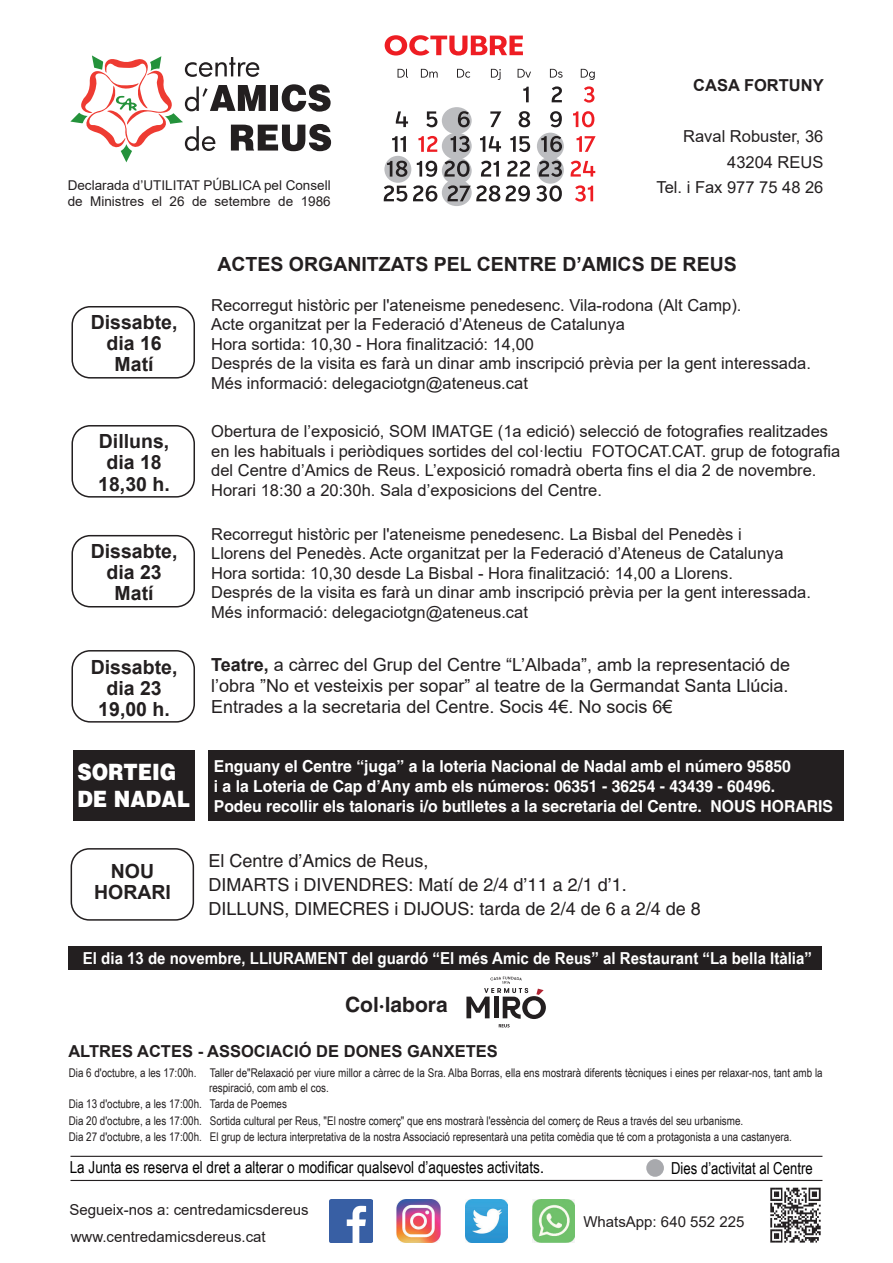
<style>
.page{position:relative;width:893px;height:1263px;background:#fff}
.page>*{position:absolute;margin:0;border:0;box-sizing:border-box;transform-origin:0 0}
.t1{font:900 22.5px/27px "Helvetica";color:#fff;scale:.88 1}
.t2{font:700 21px "Helvetica";color:#231f20}
.t3{font:700 19.5px/21px "Arial";color:#231f20;text-align:center}
.t4{font:18px/21px "Arial";color:#231f20;text-align:justify}
.t5{font:18px/24px "Helvetica";color:#231f20}
.t6{font:16.5px/19.5px "Arial";color:#231f20}
.t7{font:700 16.5px/19.8px "Helvetica";color:#fff;scale:.95 1}
.t8{font:16.5px "Arial Narrow";color:#000}
.t9{font:700 16.5px "Arial Narrow";color:#fff;scale:1.11 1}
.t10{font:700 16.5px "Arial";color:#231f20}
.t11{font:15px "Arial";color:#231f20}
.t12{font:13.5px/16.2px "Arial";color:#231f20}
.t13{font:12px/16.5px "Arial Narrow";color:#231f20}
.s1{font-weight:700}
.s2{font-family:"Arial"}
</style>
<div class="page">
<div style="left:537px;top:133px;width:27px;height:27px;background:#bcbdc0;border-radius:50%"></div>
<div style="left:442px;top:133px;width:30px;height:27px;background:#bcbdc0;border-radius:50%"></div>
<div style="left:442px;top:107px;width:30px;height:27px;background:#bcbdc0;border-radius:50%"></div>
<div style="left:442px;top:179px;width:30px;height:27px;background:#bcbdc0;border-radius:50%"></div>
<div style="left:442px;top:157px;width:30px;height:27px;background:#bcbdc0;border-radius:50%"></div>
<div style="left:537px;top:157px;width:27px;height:27px;background:#bcbdc0;border-radius:50%"></div>
<div style="left:384px;top:156px;width:27px;height:27px;background:#bcbdc0;border-radius:50%"></div>
<img style="left:329px;top:1200px;width:43px;height:42px">
<img style="left:397px;top:1200px;width:43px;height:42px">
<img style="left:465px;top:1200px;width:43px;height:42px">
<img style="left:532px;top:1200px;width:43px;height:42px">
<img style="left:770px;top:1187px;width:51px;height:56px">
<div style="left:646px;top:1159px;width:18px;height:18px;background:#a8a9ad;border-radius:50%"></div>
<svg style="left:70px;top:56px;width:261px;height:106px"></svg>
<div style="left:71px;top:306px;width:124px;height:73px;border:2px solid #231f20;border-radius:18px"></div>
<div style="left:71px;top:535px;width:124px;height:72px;border:2px solid #231f20;border-radius:18px"></div>
<div style="left:71px;top:650px;width:124px;height:73px;border:2px solid #231f20;border-radius:18px"></div>
<hr style="left:71px;top:1180px;width:751px;height:1px;background:#231f20">
<hr style="left:71px;top:1156px;width:751px;height:1px;background:#231f20">
<svg style="left:466px;top:976px;width:80px;height:51px"></svg>
<div style="left:71px;top:425px;width:124px;height:73px;border:2px solid #231f20;border-radius:18px"></div>
<div style="left:71px;top:848px;width:123px;height:73px;border:2px solid #231f20;border-radius:18px"></div>
<div style="left:73px;top:750px;width:122px;height:71px;background:#231f20"></div>
<div style="left:209px;top:750px;width:635px;height:71px;background:#231f20"></div>
<svg style="left:385px;top:35px;width:138px;height:21px"></svg>
<svg style="left:398px;top:69px;width:10px;height:9px"></svg>
<svg style="left:421px;top:69px;width:17px;height:9px"></svg>
<svg style="left:457px;top:69px;width:13px;height:9px"></svg>
<svg style="left:491px;top:69px;width:10px;height:11px"></svg>
<svg style="left:518px;top:69px;width:13px;height:9px"></svg>
<svg style="left:550px;top:69px;width:13px;height:9px"></svg>
<svg style="left:581px;top:69px;width:14px;height:11px"></svg>
<svg style="left:523px;top:87px;width:6px;height:15px"></svg>
<svg style="left:552px;top:86px;width:10px;height:16px"></svg>
<svg style="left:584px;top:86px;width:10px;height:17px"></svg>
<svg style="left:396px;top:111px;width:12px;height:16px"></svg>
<svg style="left:426px;top:111px;width:11px;height:16px"></svg>
<svg style="left:458px;top:111px;width:12px;height:16px"></svg>
<svg style="left:490px;top:111px;width:11px;height:16px"></svg>
<svg style="left:519px;top:111px;width:11px;height:16px"></svg>
<svg style="left:550px;top:111px;width:12px;height:16px"></svg>
<svg style="left:573px;top:111px;width:21px;height:16px"></svg>
<svg style="left:392px;top:136px;width:14px;height:16px"></svg>
<svg style="left:418px;top:136px;width:19px;height:16px"></svg>
<svg style="left:451px;top:136px;width:19px;height:16px"></svg>
<svg style="left:480px;top:136px;width:21px;height:16px"></svg>
<svg style="left:510px;top:136px;width:20px;height:16px"></svg>
<svg style="left:541px;top:136px;width:21px;height:16px"></svg>
<svg style="left:577px;top:136px;width:19px;height:16px"></svg>
<svg style="left:387px;top:161px;width:20px;height:16px"></svg>
<svg style="left:417px;top:161px;width:20px;height:16px"></svg>
<svg style="left:444px;top:161px;width:26px;height:16px"></svg>
<svg style="left:481px;top:161px;width:18px;height:16px"></svg>
<svg style="left:507px;top:161px;width:23px;height:16px"></svg>
<svg style="left:539px;top:161px;width:23px;height:16px"></svg>
<svg style="left:571px;top:161px;width:24px;height:16px"></svg>
<svg style="left:384px;top:185px;width:23px;height:17px"></svg>
<svg style="left:413px;top:185px;width:24px;height:17px"></svg>
<svg style="left:448px;top:185px;width:52px;height:17px"></svg>
<svg style="left:506px;top:185px;width:24px;height:17px"></svg>
<svg style="left:536px;top:185px;width:26px;height:17px"></svg>
<svg style="left:575px;top:185px;width:18px;height:17px"></svg>
<div style="left:68px;top:946px;width:754px;height:23px;background:#231f20"></div>
<p class="t12" style="left:68px;top:177px;width:265px">Declarada d’UTILITAT PÚBLICA pel Consell de Ministres el 26 de setembre de 1986</p>
<p class="t10" style="left:693px;top:74px;width:132px">CASA FORTUNY</p>
<p class="t6" style="left:656px;top:124px;width:168px;line-height:25.5px;text-align:right">Raval Robuster, 36<br>43204 REUS<br>Tel. i Fax 977 75 48 26</p>
<p class="t3" style="left:91px;top:312px;width:88px">Dissabte, dia 16<br>Matí</p>
<p class="t3" style="left:98px;top:431px;width:73px">Dilluns, dia 18<br>18,30 h.</p>
<p class="t3" style="left:91px;top:541px;width:88px">Dissabte, dia 23<br>Matí</p>
<p class="t3" style="left:91px;top:656px;width:88px">Dissabte, dia 23<br>19,00 h.</p>
<p class="t3" style="left:217px;top:254px;width:521px">ACTES ORGANITZATS PEL CENTRE D’AMICS DE REUS</p>
<p class="t6" style="left:211px;top:295px;width:601px">Recorregut històric per l'ateneisme penedesenc. Vila-rodona (Alt Camp).<br>Acte organitzat per la Federació d’Ateneus de Catalunya<br>Hora sortida: 10,30 - Hora finalització: 14,00<br>Després de la visita es farà un dinar amb inscripció prèvia per la gent interessada.<br>Més informació: delegaciotgn@ateneus.cat</p>
<p class="t6" style="left:211px;top:422px;width:631px">Obertura de l’exposició, SOM IMATGE (1a edició) selecció de fotografies realitzades en les habituals i periòdiques sortides del col·lectiu FOTOCAT.CAT. grup de fotografia del Centre d’Amics de Reus. L’exposició romadrà oberta fins el dia 2 de novembre.<br>Horari 18:30 a 20:30h. Sala d’exposicions del Centre.</p>
<p class="t6" style="left:211px;top:524px;width:601px">Recorregut històric per l'ateneisme penedesenc. La Bisbal del Penedès i<br>Llorens del Penedès. Acte organitzat per la Federació d’Ateneus de Catalunya Hora sortida: 10,30 desde La Bisbal - Hora finalització: 14,00 a Llorens.<br>Després de la visita es farà un dinar amb inscripció prèvia per la gent interessada.<br>Més informació: delegaciotgn@ateneus.cat</p>
<p class="t4" style="left:211px;top:654px;width:580px"><span class="s1">Teatre,</span> a càrrec del Grup del Centre “L’Albada”, amb la representació de l’obra ”No et vesteixis per sopar” al teatre de la Germandat Santa Llúcia.<br>Entrades a la secretaria del Centre. Socis 4€. No socis 6€</p>
<h1 class="t1" style="left:77px;top:758px;width:130px">SORTEIG<br>DE NADAL</h1>
<p class="t7" style="left:214px;top:756px;width:653px">Enguany el Centre “juga” a la loteria Nacional de Nadal amb el número 95850<br>i a la Loteria de Cap d’Any amb els números: 06351 - 36254 - 43439 - 60496.<br>Podeu recollir els talonaris i/o butlletes a la secretaria del Centre. NOUS HORARIS</p>
<p class="t3" style="left:94px;top:861px;width:78px">NOU<br>HORARI</p>
<p class="t5" style="left:209px;top:849px;width:494px">El Centre d’Amics de Reus,<br>DIMARTS i DIVENDRES: Matí de 2/4 d’11 a 2/1 d’1.<br>DILLUNS, DIMECRES i DIJOUS: tarda de 2/4 de 6 a 2/4 de 8</p>
<p class="t9" style="left:83px;top:945px;width:658px">El dia 13 de novembre, LLIURAMENT del guardó “El més Amic de Reus” al Restaurant “La bella Itàlia”</p>
<p class="t2" style="left:345px;top:992px;width:104px">Col·labora</p>
<p class="t10" style="left:68px;top:1039px;width:431px">ALTRES ACTES - ASSOCIACIÓ DE DONES GANXETES</p>
<p class="t13" style="left:209px;top:1065px;width:615px;line-height:15px;text-indent:-140px">Dia 6 d'octubre, a les 17:00h. Taller de"Relaxació per viure millor a càrrec de la Sra. Alba Borras, ella ens mostrarà diferents tècniques i eines per relaxar-nos, tant amb la respiració, com amb el cos.</p>
<p class="t13" style="left:69px;top:1095px;width:725px">Dia 13 d'octubre, a les 17:00h. Tarda de Poemes<br>Dia 20 d'octubre, a les 17:00h. Sortida cultural per Reus, "El nostre comerç" que ens mostrarà l'essència del comerç de Reus a través del seu urbanisme.<br>Dia 27 d'octubre, a les 17:00h. El grup de lectura interpretativa de la nostra Associació representarà una petita comèdia que té com a protagonista a una castanyera.</p>
<p class="t8" style="left:70px;top:1155px;width:476px">La Junta es reserva el dret a alterar o modificar qualsevol d’aquestes activitats<span class="s2">.</span></p>
<p class="t8" style="left:671px;top:1156px;width:143px">Dies d’activitat al Centre</p>
<p class="t11" style="left:69px;top:1199px;width:241px">Segueix-nos a: centredamicsdereus</p>
<p class="t11" style="left:71px;top:1226px;width:197px">www.centredamicsdereus.cat</p>
<p class="t11" style="left:583px;top:1211px;width:162px">WhatsApp: 640 552 225</p>
</div>
